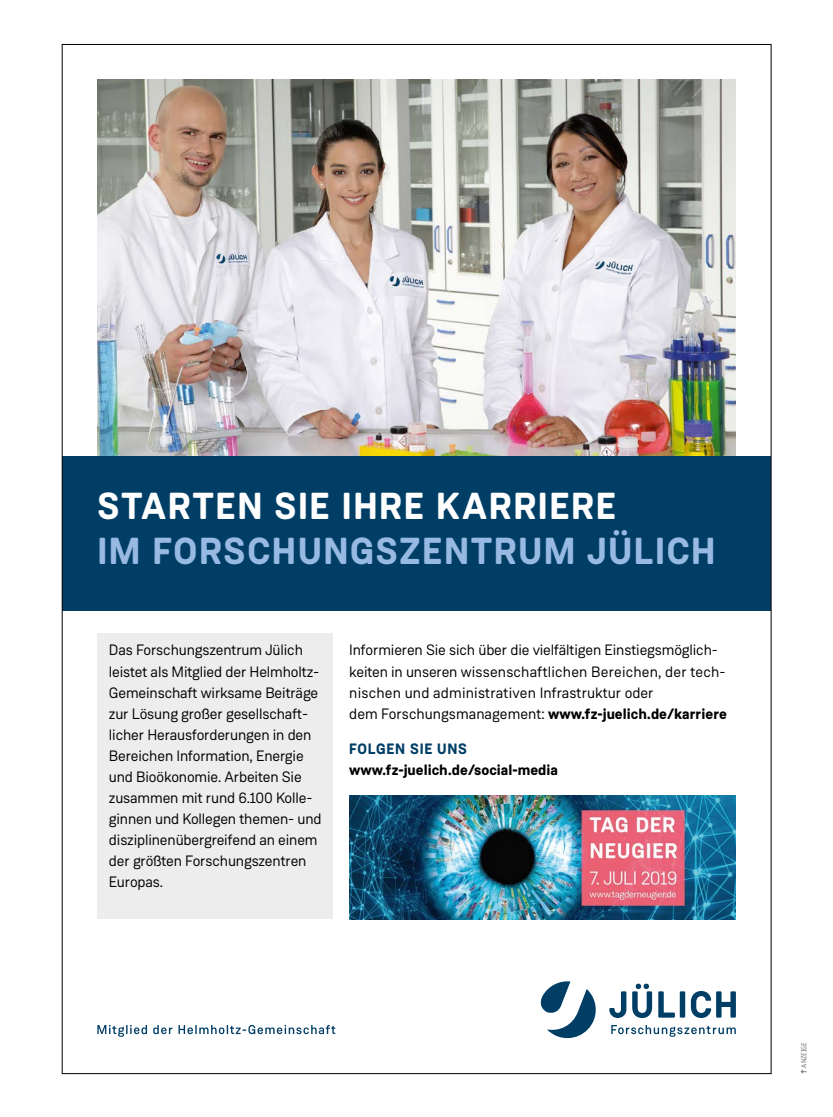
<style>
.page{position:relative;width:833px;height:1117px;background:#fff}
.page>*{position:absolute;margin:0;border:0;box-sizing:border-box;transform-origin:0 0}
.t1{font:700 37.5px "Weissenhof Grotesk";letter-spacing:.045em;color:#97b9e2}
.t2{font:700 37.5px "Weissenhof Grotesk";letter-spacing:.045em;color:#fff}
.t3{font:15px/21px "Weissenhof Grotesk";letter-spacing:-.01em;color:#000}
.t4{font:700 15px "Weissenhof Grotesk";color:#000}
.t5{font:700 15px "Weissenhof Grotesk";letter-spacing:.05em;color:#003e66}
.t6{font:7.5px "Officina Sans";color:#7c7b7b}
.s1{font-weight:700}
</style>
<div class="page">
<svg style="left:800px;top:1069px;width:6px;height:4px"></svg>
<svg style="left:540px;top:981px;width:196px;height:58px"></svg>
<svg style="left:97px;top:1024px;width:238px;height:12px"></svg>
<img style="left:97px;top:80px;width:639px;height:376px">
<div style="left:97px;top:633px;width:236px;height:286px;background:#ededed"></div>
<div style="left:62px;top:456px;width:709px;height:154px;background:#003e66"></div>
<img style="left:349px;top:795px;width:387px;height:124px">
<h1 class="t2" style="left:97px;top:482px;width:520px">STARTEN SIE IHRE KARRIERE</h1>
<h1 class="t1" style="left:97px;top:527px;width:619px">IM FORSCHUNGSZENTRUM JÜLICH</h1>
<p class="t3" style="left:109px;top:639px;width:214px">Das Forschungszentrum Jülich leistet als Mitglied der Helmholtz-<br>Gemeinschaft wirksame Beiträge zur Lösung großer gesellschaft&shy;licher Herausforderungen in den<br>Bereichen Information, Energie und Bioökonomie. Arbeiten Sie zusammen mit rund 6.100 Kolle&shy;ginnen und Kollegen themen- und disziplinenübergreifend an einem der größten Forschungszentren<br>Europas.</p>
<p class="t3" style="left:349px;top:639px;width:379px">Informieren Sie sich über die vielfältigen Einstiegsmöglich&shy;keiten in unseren wissenschaftlichen Bereichen, der tech&shy;nischen und administrativen Infrastruktur oder<br>dem Forschungsmanagement: <span class="s1">www.fz-juelich.de/karriere</span></p>
<p class="t5" style="left:349px;top:739px;width:119px">FOLGEN SIE UNS</p>
<p class="t4" style="left:349px;top:760px;width:210px">www.fz-juelich.de/social-media</p>
<p class="t6" style="left:799px;top:1067px;width:27px;rotate:-90deg">ANZEIGE</p>
</div>
